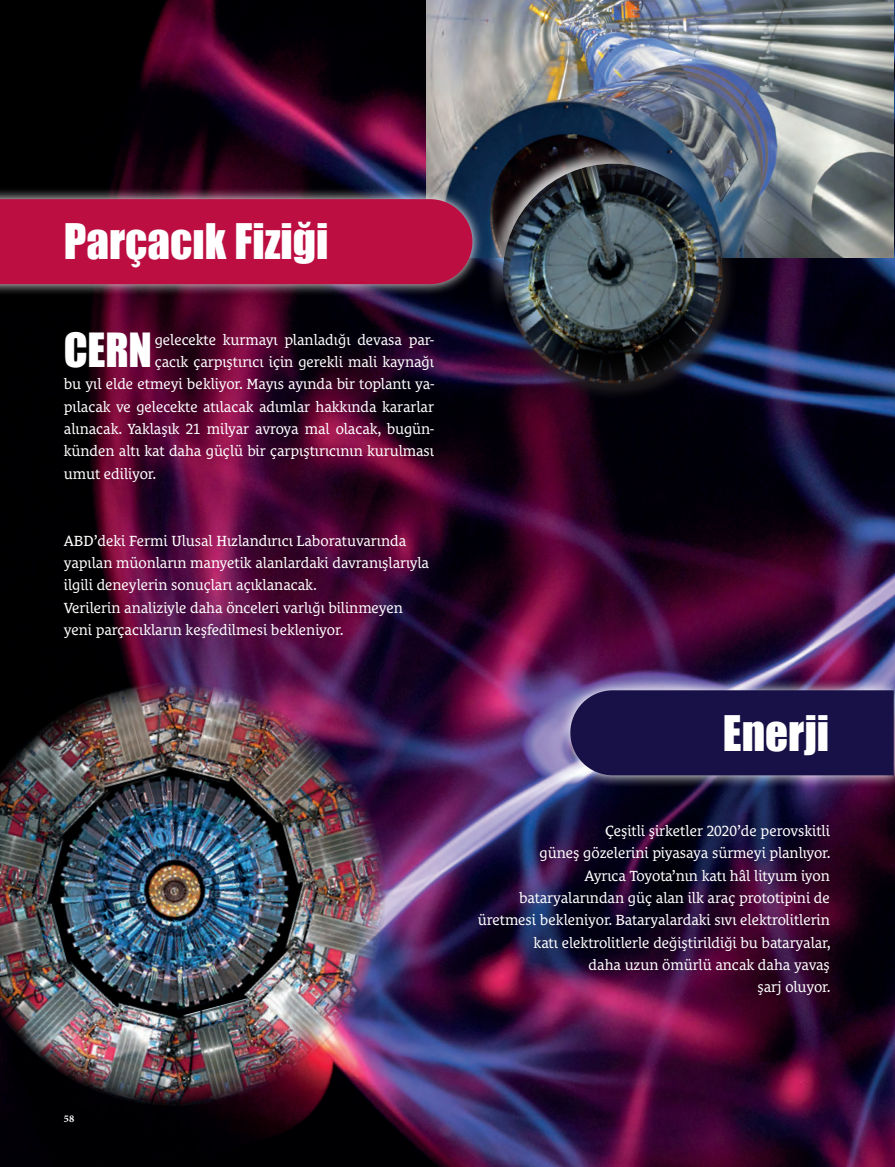
<style>
.page{position:relative;width:895px;height:1167px;background:#fff}
.page>*{position:absolute;margin:0;border:0;box-sizing:border-box;transform-origin:0 0}
.t1{font:45px "Impact";color:#fff}
.t2{font:43.2px "Impact";color:#fff}
.t3{font:15px/22.4px "Le Monde Courrier Pro";letter-spacing:-.005em;color:#fff}
.t4{font:700 10.35px "Minion Pro";color:#fff}
</style>
<div class="page">
<img style="left:0;top:0;width:894px;height:1166px">
<img style="left:558px;top:678px;width:336px;height:109px">
<div style="left:570px;top:690px;width:323px;height:85px;background:#181147"></div>
<img style="left:426px;top:0;width:467px;height:257px">
<img style="left:0;top:187px;width:480px;height:109px">
<div style="left:0;top:199px;width:472px;height:85px;background:#bc0e41"></div>
<img style="left:0;top:682px;width:386px;height:424px">
<img style="left:480px;top:140px;width:265px;height:267px">
<h1 class="t1" style="left:64px;top:207px;width:266px">Parçacık Fiziği</h1>
<h2 class="t2" style="left:64px;top:316px;width:90px">CERN</h2>
<p class="t3" style="left:155px;top:326px;width:281px">gelecekte kurmayı planladığı devasa par-</p>
<p class="t3" style="left:155px;top:349px;width:281px">çacık çarpıştırıcı için gerekli mali kaynağı</p>
<p class="t3" style="left:64px;top:371px;width:371px">bu yıl elde etmeyi bekliyor. Mayıs ayında bir toplantı ya-</p>
<p class="t3" style="left:64px;top:393px;width:371px">pılacak ve gelecekte atılacak adımlar hakkında kararlar</p>
<p class="t3" style="left:64px;top:416px;width:371px">alınacak. Yaklaşık 21 milyar avroya mal olacak, bugün-</p>
<p class="t3" style="left:64px;top:438px;width:371px">künden altı kat daha güçlü bir çarpıştırıcının kurulması</p>
<p class="t3" style="left:64px;top:460px;width:94px">umut ediliyor.</p>
<p class="t3" style="left:64px;top:527px;width:366px">ABD’deki Fermi Ulusal Hızlandırıcı Laboratuvarında yapılan müonların manyetik alanlardaki davranışlarıyla ilgili deneylerin sonuçları açıklanacak.<br>Verilerin analiziyle daha önceleri varlığı bilinmeyen yeni parçacıkların keşfedilmesi bekleniyor.</p>
<h1 class="t1" style="left:722px;top:698px;width:108px">Enerji</h1>
<p class="t3" style="left:477px;top:817px;width:354px;text-align:right">Çeşitli şirketler 2020’de perovskitli<br>güneş gözelerini piyasaya sürmeyi planlıyor.<br>Ayrıca Toyota’nın katı hâl lityum iyon bataryalarından güç alan ilk araç prototipini de üretmesi bekleniyor. Bataryalardaki sıvı elektrolitlerin katı elektrolitlerle değiştirildiği bu bataryalar,<br>daha uzun ömürlü ancak daha yavaş<br>şarj oluyor.</p>
<p class="t4" style="left:64px;top:1111px;width:12px">58</p>
</div>
